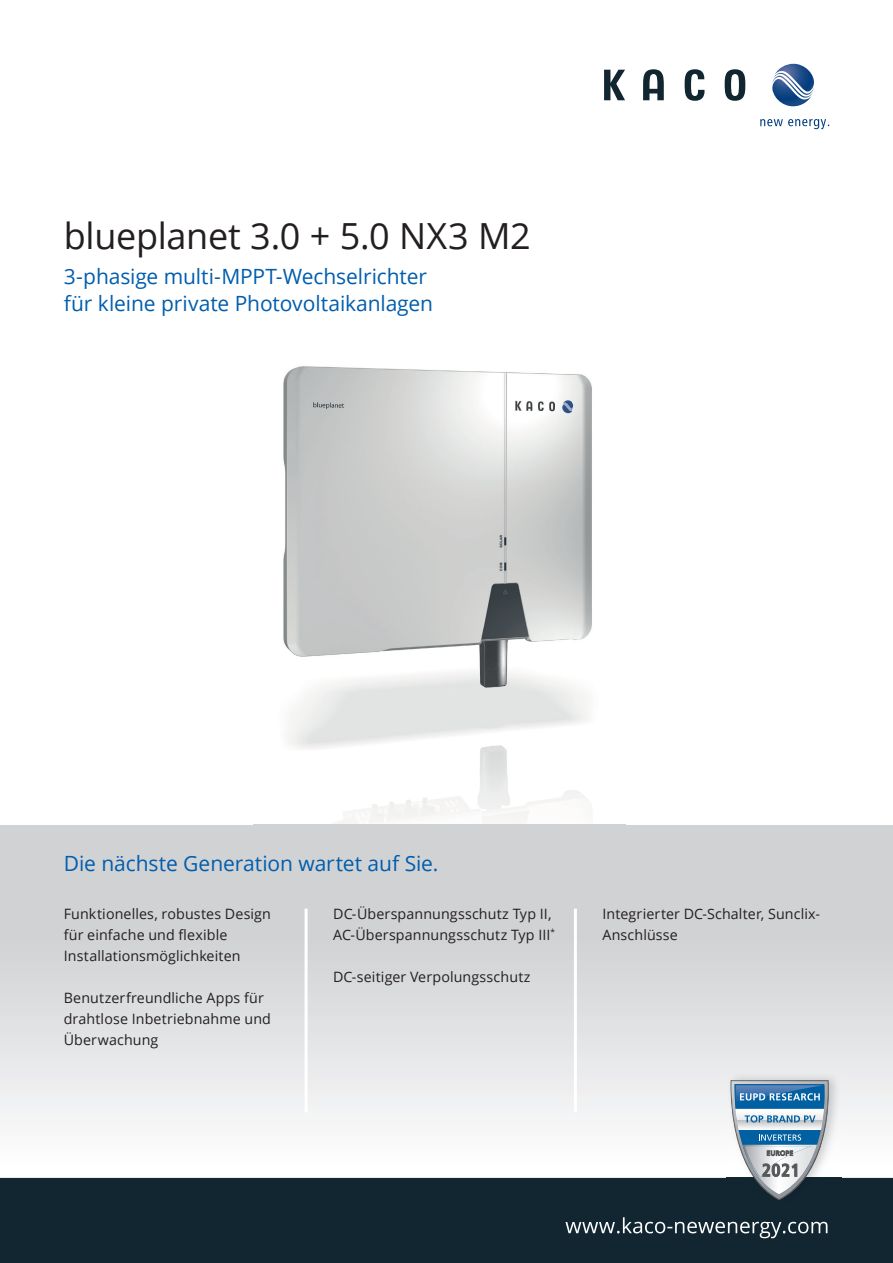
<style>
.page{position:relative;width:893px;height:1263px;background:#fff}
.page>*{position:absolute;margin:0;border:0;box-sizing:border-box;transform-origin:0 0}
.t1{font:36px "Open Sans";letter-spacing:-.01em;color:#231f20}
.t2{font:21px/27px "Open Sans";letter-spacing:-.005em;color:#015dad}
.t3{font:21px "Open Sans";color:#fff}
.t4{font:14.25px/21px "Open Sans";letter-spacing:.01em;color:#231f20}
</style>
<div class="page">
<img style="left:254px;top:366px;width:372px;height:459px">
<svg style="left:604px;top:69px;width:141px;height:32px"></svg>
<svg style="left:772px;top:64px;width:42px;height:43px"></svg>
<svg style="left:760px;top:119px;width:69px;height:10px"></svg>
<svg style="left:0;top:825px;width:893px;height:353px"></svg>
<svg style="left:303px;top:923px;width:3px;height:204px"></svg>
<hr style="left:574px;top:923px;width:3px;height:203px;background:#f4f5f5">
<div style="left:0;top:1178px;width:893px;height:85px;background:#122632"></div>
<div style="left:565px;top:1217px;width:262px;height:21px;background:#122632"></div>
<img style="left:726px;top:1072px;width:116px;height:136px">
<svg style="left:730px;top:1080px;width:99px;height:120px"></svg>
<hr style="left:305px;top:909px;width:3px;height:203px;background:#fff">
<hr style="left:574px;top:909px;width:3px;height:203px;background:#fff">
<h1 class="t1" style="left:64px;top:211px;width:468px">blueplanet 3.0 + 5.0 NX3 M2</h1>
<h2 class="t2" style="left:64px;top:262px;width:371px">3-phasige multi-MPPT-Wechselrichter für kleine private Photovoltaikanlagen</h2>
<h2 class="t2" style="left:64px;top:849px;width:376px">Die nächste Generation wartet auf Sie.</h2>
<p class="t4" style="left:64px;top:903px;width:209px">Funktionelles, robustes Design für einfache und flexible<br>Installationsmöglichkeiten</p>
<p class="t4" style="left:64px;top:987px;width:209px">Benutzerfreundliche Apps für drahtlose Inbetriebnahme und<br>Überwachung</p>
<p class="t4" style="left:333px;top:903px;width:223px">DC-Überspannungsschutz Typ II,<br>AC-Überspannungsschutz Typ III<sup>*</sup></p>
<p class="t4" style="left:333px;top:966px;width:199px">DC-seitiger Verpolungsschutz</p>
<p class="t4" style="left:602px;top:903px;width:219px">Integrierter DC-Schalter, Sunclix-<br>Anschlüsse</p>
<h2 class="t3" style="left:565px;top:1211px;width:265px">www.kaco-newenergy.com</h2>
</div>
